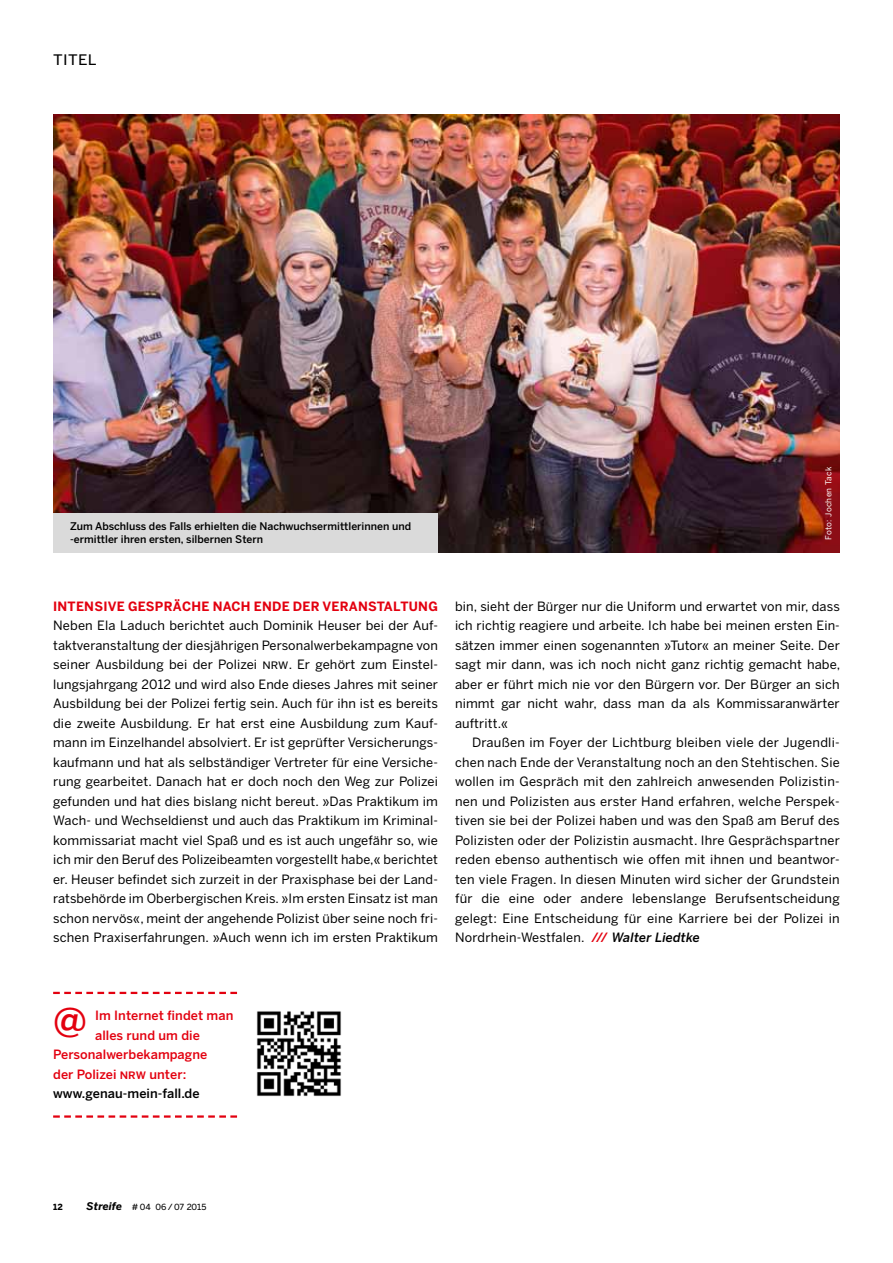
<style>
.page{position:relative;width:893px;height:1263px;background:#fff}
.page>*{position:absolute;margin:0;border:0;box-sizing:border-box;transform-origin:0 0}
.t1{font:500 39.15px "Benton Sans";color:#e3000f}
.t2{font:18px "Benton Sans Regular SC";letter-spacing:.02em;color:#000}
.t3{font:12.75px/19.5px "Benton Sans";letter-spacing:.01em;color:#000;text-align:justify}
.t4{font:500 12.75px "Benton Sans";letter-spacing:.005em;color:#e3000f}
.t5{font:700 12.75px "Benton Sans";letter-spacing:.02em;color:#e3000f}
.t6{font:500 12.75px "Benton Sans";letter-spacing:.005em;color:#000}
.t7{font:500 10.5px/13.5px "Benton Sans";color:#000}
.t8{font:10.5px "Benton Sans Regular SC";color:#000}
.t9{font:10.5px "Benton Sans Bold SC";color:#000}
.t10{font:8.25px "Benton Sans";letter-spacing:.04em;color:#fff}
.s1{font-family:"Benton Sans Regular SC"}
.s2{font-weight:500;color:#e3000f}
.s3{font-weight:500;font-style:italic}
.s4{font-family:"Benton Sans Medium SC";font-weight:400}
.s5{font-family:"Benton Sans";font-weight:700;font-style:italic}
</style>
<div class="page">
<img style="left:53px;top:114px;width:787px;height:438px">
<svg style="left:53px;top:992px;width:184px;height:2px"></svg>
<svg style="left:53px;top:1115px;width:184px;height:3px"></svg>
<img style="left:256px;top:1011px;width:85px;height:86px">
<div style="left:53px;top:513px;width:385px;height:39px;background:#dadada"></div>
<h2 class="t2" style="left:53px;top:47px;width:45px">TITEL</h2>
<p class="t7" style="left:70px;top:519px;width:342px">Zum Abschluss des Falls erhielten die Nachwuchsermittlerinnen und -ermittler ihren ersten, silbernen Stern</p>
<p class="t10" style="left:823px;top:540px;width:74px;rotate:-90deg">Foto: Jochen Tack</p>
<p class="t5" style="left:53px;top:598px;width:376px">INTENSIVE GESPRÄCHE NACH EN DE DER VERANSTALTUNG</p>
<p class="t3" style="left:53px;top:615px;width:386px">Neben Ela Laduch berichtet auch Dominik Heuser bei der Auf&shy;taktveranstaltung der diesjährigen Personalwerbekampagne von seiner Ausbildung bei der Polizei <span class="s1">NRW</span>. Er gehört zum Einstel&shy;lungsjahrgang 2012 und wird also Ende dieses Jahres mit seiner Ausbildung bei der Polizei fertig sein. Auch für ihn ist es bereits die zweite Ausbildung. Er hat erst eine Ausbildung zum Kauf&shy;mann im Einzelhandel absolviert. Er ist geprüfter Versicherungs&shy;kaufmann und hat als selbständiger Vertreter für eine Versiche&shy;rung gearbeitet. Danach hat er doch noch den Weg zur Polizei gefunden und hat dies bislang nicht bereut. »Das Praktikum im Wach- und Wechseldienst und auch das Praktikum im Kriminal&shy;kommissariat macht viel Spaß und es ist auch ungefähr so, wie ich mir den Beruf des Polizeibeamten vorgestellt habe,« berichtet er. Heuser befindet sich zurzeit in der Praxisphase bei der Land&shy;ratsbehörde im Oberbergischen Kreis. »Im ersten Einsatz ist man schon nervös«, meint der angehende Polizist über seine noch fri&shy;schen Praxiserfahrungen. »Auch wenn ich im ersten Praktikum</p>
<p class="t3" style="left:455px;top:596px;width:387px">bin, sieht der Bürger nur die Uniform und erwartet von mir, dass ich richtig reagiere und arbeite. Ich habe bei meinen ersten Ein&shy;sätzen immer einen sogenannten »Tutor« an meiner Seite. Der sagt mir dann, was ich noch nicht ganz richtig gemacht habe, aber er führt mich nie vor den Bürgern vor. Der Bürger an sich nimmt gar nicht wahr, dass man da als Kommissaranwärter auftritt.«</p>
<p class="t3" style="left:455px;top:732px;width:386px;text-indent:17px">Draußen im Foyer der Lichtburg bleiben viele der Jugendli&shy;chen nach Ende der Veranstaltung noch an den Stehtischen. Sie wollen im Gespräch mit den zahlreich anwesenden Polizistin&shy;nen und Polizisten aus erster Hand erfahren, welche Perspek&shy;tiven sie bei der Polizei haben und was den Spaß am Beruf des Polizisten oder der Polizistin ausmacht. Ihre Gesprächspartner reden ebenso authentisch wie offen mit ihnen und beantwor&shy;ten viele Fragen. In diesen Minuten wird sicher der Grundstein für die eine oder andere lebenslange Berufsentscheidung gelegt: Eine Entscheidung für eine Karriere bei der Polizei in Nordrhein-Westfalen. <span class="s2">///</span> <span class="s3">Walter Liedtke</span></p>
<h1 class="t1" style="left:53px;top:999px;width:35px">@</h1>
<p class="t4" style="left:95px;top:1008px;width:140px">Im Internet findet man</p>
<p class="t4" style="left:95px;top:1027px;width:106px">alles rund um die</p>
<p class="t4" style="left:53px;top:1047px;width:156px">Personalwerbekampagne</p>
<p class="t4" style="left:53px;top:1066px;width:135px">der Polizei <span class="s4">nrw</span> unter:</p>
<p class="t6" style="left:53px;top:1086px;width:148px">www.genau-mein-fall.de</p>
<p class="t9" style="left:53px;top:1199px;width:11px">12</p>
<p class="t8" style="left:87px;top:1199px;width:121px"><span class="s5">Streife</span> #04 06/07 2015</p>
</div>
